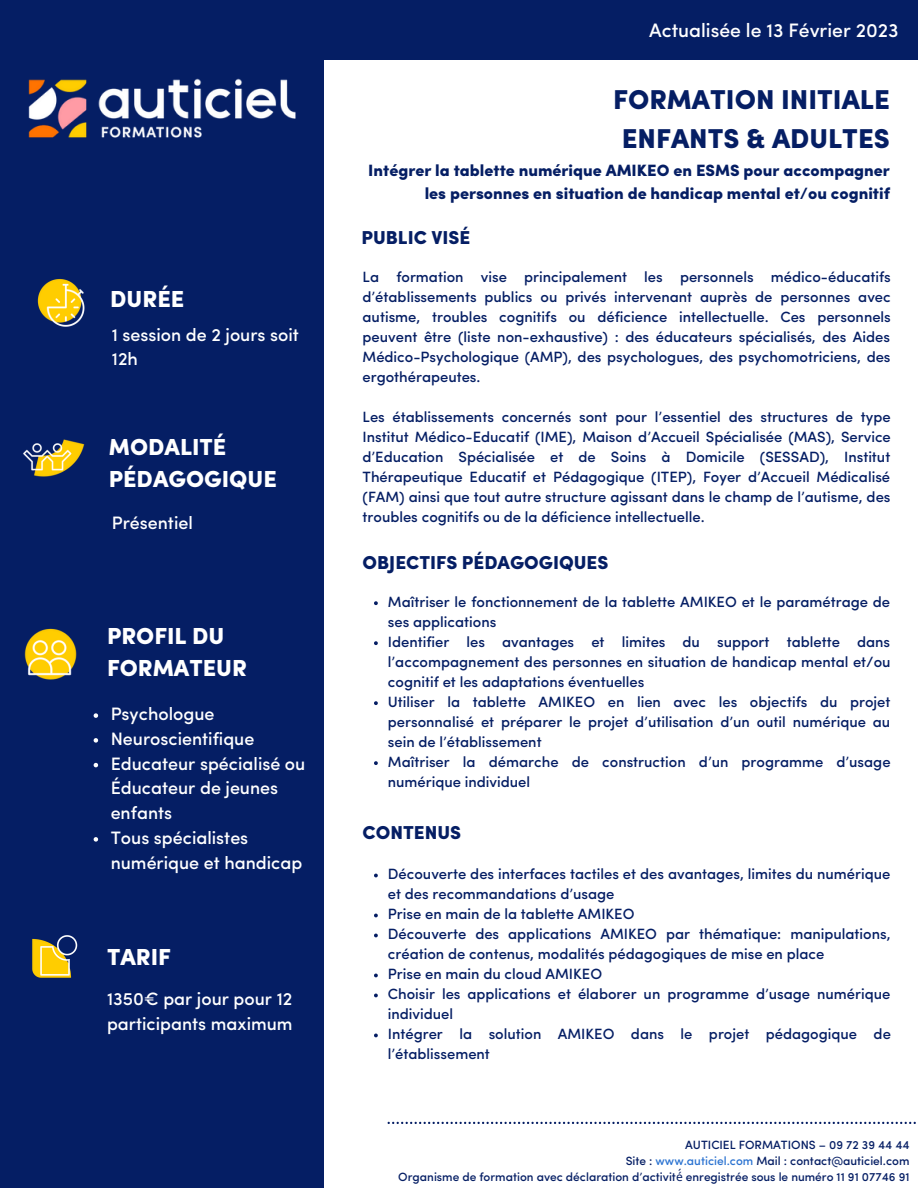
<style>
.page{position:relative;width:918px;height:1188px;background:#fff}
.page>*{position:absolute;margin:0;border:0;box-sizing:border-box;transform-origin:0 0}
.t1{font:900 27.3px/38.2px "Sofia Pro";color:#051e64;text-align:center}
.t2{font:900 23.25px/31.5px "Sofia Pro";color:#fff}
.t3{font:500 19.5px "Sofia Pro";color:#fff}
.t4{font:900 18.75px "Sofia Pro";color:#051e64}
.t5{font:500 18px/24.8px "Sofia Pro";color:#fff}
.t6{font:900 16.35px/23px "Sofia Pro";color:#051e64;text-align:right}
.t7{font:500 14.85px/20px "Sofia Pro";color:#051e64}
.t8{font:500 12px/16px "Sofia Pro";color:#051e64;text-align:right}
.s1{color:#2b73d1}
.s2{font-family:"Noto Sans";font-weight:400}
</style>
<div class="page">
<div style="left:0;top:59px;width:324px;height:1129px;background:#051e64"></div>
<div style="left:0;top:0;width:918px;height:60px;background:#051e64"></div>
<svg style="left:388px;top:1122px;width:528px;height:2px"></svg>
<img style="left:37px;top:279px;width:48px;height:48px">
<img style="left:23px;top:439px;width:62px;height:38px">
<svg style="left:94px;top:713px;width:4px;height:5px"></svg>
<svg style="left:94px;top:738px;width:4px;height:5px"></svg>
<svg style="left:94px;top:763px;width:4px;height:4px"></svg>
<svg style="left:94px;top:837px;width:4px;height:5px"></svg>
<img style="left:24px;top:628px;width:53px;height:52px">
<img style="left:32px;top:935px;width:46px;height:43px">
<svg style="left:374px;top:601px;width:4px;height:4px"></svg>
<svg style="left:374px;top:641px;width:4px;height:4px"></svg>
<svg style="left:374px;top:701px;width:4px;height:4px"></svg>
<svg style="left:374px;top:761px;width:4px;height:4px"></svg>
<svg style="left:374px;top:874px;width:4px;height:3px"></svg>
<svg style="left:374px;top:914px;width:4px;height:3px"></svg>
<svg style="left:374px;top:934px;width:4px;height:3px"></svg>
<svg style="left:374px;top:974px;width:4px;height:3px"></svg>
<svg style="left:374px;top:994px;width:4px;height:3px"></svg>
<svg style="left:374px;top:1034px;width:4px;height:3px"></svg>
<img style="left:28px;top:78px;width:268px;height:60px">
<h2 class="t2" style="left:110px;top:285px;width:76px">DURÉE</h2>
<p class="t5" style="left:112px;top:324px;width:189px">1 session de 2 jours soit<br>12h</p>
<h2 class="t2" style="left:109px;top:434px;width:170px">MODALITÉ<br>PÉDAGOGIQUE</h2>
<p class="t5" style="left:112px;top:512px;width:83px">Présentiel</p>
<h2 class="t2" style="left:107px;top:622px;width:142px">PROFIL DU<br>FORMATEUR</h2>
<p class="t5" style="left:111px;top:703px;width:196px">Psychologue<br>Neuroscientifique<br>Educateur spécialisé ou<br>Éducateur de jeunes enfants<br>Tous spécialistes numérique et handicap</p>
<h2 class="t2" style="left:107px;top:943px;width:65px">TARIF</h2>
<p class="t5" style="left:107px;top:989px;width:187px">1350€ par jour pour 12 participants maximum</p>
<h3 class="t3" style="left:649px;top:22px;width:251px">Actualisée le 13 Février 2023</h3>
<h1 class="t1" style="left:613px;top:84px;width:278px">FORMATION INITIALE<br>ENFANTS &amp; ADULTES</h1>
<p class="t6" style="left:368px;top:160px;width:523px">Intégrer la tablette numérique AMIKEO en ESMS pour accompagner les personnes en situation de handicap mental et/ou cognitif</p>
<p class="t4" style="left:362px;top:230px;width:110px">PUBLIC VISÉ</p>
<p class="t7" style="left:363px;top:268px;width:530px;text-align:justify">La formation vise principalement les personnels médico-éducatifs d’établissements publics ou privés intervenant auprès de personnes avec autisme, troubles cognitifs ou déficience intellectuelle. Ces personnels peuvent être (liste non-exhaustive) : des éducateurs spécialisés, des Aides Médico-Psychologique (AMP), des psychologues, des psychomotriciens, des ergothérapeutes.</p>
<p class="t7" style="left:363px;top:408px;width:530px">Les établissements concernés sont pour l’essentiel des structures de type Institut Médico-Educatif (IME), Maison d’Accueil Spécialisée (MAS), Service d’Education Spécialisée et de Soins à Domicile (SESSAD), Institut Thérapeutique Educatif et Pédagogique (ITEP), Foyer d’Accueil Médicalisé (FAM) ainsi que tout autre structure agissant dans le champ de l’autisme, des troubles cognitifs ou de la déficience intellectuelle.</p>
<p class="t4" style="left:363px;top:554px;width:247px">OBJECTIFS PÉDAGOGIQUES</p>
<p class="t7" style="left:388px;top:593px;width:504px">Maîtriser le fonctionnement de la tablette AMIKEO et le paramétrage de ses applications<br>Identifier les avantages et limites du support tablette dans l’accompagnement des personnes en situation de handicap mental et/ou cognitif et les adaptations éventuelles<br>Utiliser la tablette AMIKEO en lien avec les objectifs du projet personnalisé et préparer le projet d’utilisation d’un outil numérique au sein de l’établissement<br>Maîtriser la démarche de construction d’un programme d’usage numérique individuel</p>
<p class="t4" style="left:363px;top:825px;width:100px">CONTENUS</p>
<p class="t7" style="left:388px;top:866px;width:505px">Découverte des interfaces tactiles et des avantages, limites du numérique et des recommandations d’usage<br>Prise en main de la tablette AMIKEO<br>Découverte des applications AMIKEO par thématique: manipulations, création de contenus, modalités pédagogiques de mise en place<br>Prise en main du cloud AMIKEO<br>Choisir les applications et élaborer un programme d’usage numérique individuel<br>Intégrer la solution AMIKEO dans le projet pédagogique de l’établissement</p>
<p class="t8" style="left:398px;top:1138px;width:513px">AUTICIEL FORMATIONS – 09 72 39 44 44<br>Site : <span class="s1">www.auticiel.com</span> Mail : contact@auticiel.com<br>Organisme de formation avec déclaration d’activit<span class="s2">é́</span> enregistrée sous le numéro 11 91 07746 91</p>
</div>
